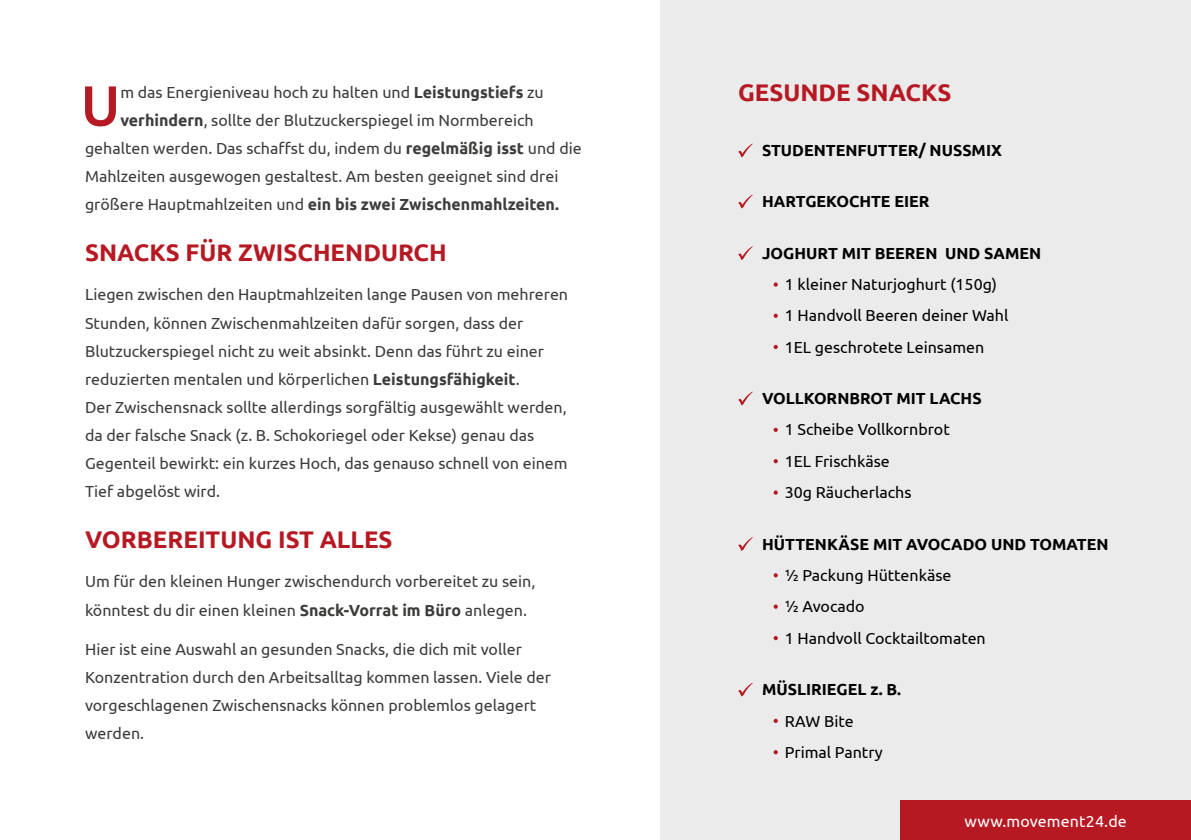
<style>
.page{position:relative;width:1191px;height:840px;background:#fff}
.page>*{position:absolute;margin:0;border:0;box-sizing:border-box;transform-origin:0 0}
.t1{font:500 56.4px "Ubuntu";color:#b71923}
.t2{font:700 24px "Ubuntu";color:#b71923}
.t3{font:16px/28px "Ubuntu";color:#3c3c3b}
.t4{font:16px/31.4px "Ubuntu";color:#000}
.t5{font:700 16px "Ubuntu";color:#000}
.t6{font:700 16px "Ubuntu";color:#3c3c3b}
.t7{font:16px "Ubuntu";letter-spacing:.01em;color:#fff}
.s1{font-weight:700}
.s2{font-weight:400}
</style>
<div class="page">
<div style="left:661px;top:0;width:530px;height:839px;background:#ebebeb"></div>
<svg style="left:738px;top:143px;width:15px;height:14px"></svg>
<svg style="left:738px;top:194px;width:15px;height:14px"></svg>
<svg style="left:738px;top:246px;width:15px;height:14px"></svg>
<svg style="left:738px;top:391px;width:15px;height:14px"></svg>
<svg style="left:738px;top:537px;width:15px;height:13px"></svg>
<svg style="left:738px;top:682px;width:15px;height:14px"></svg>
<svg style="left:773px;top:344px;width:5px;height:5px"></svg>
<svg style="left:773px;top:427px;width:5px;height:5px"></svg>
<svg style="left:773px;top:459px;width:5px;height:4px"></svg>
<svg style="left:773px;top:490px;width:5px;height:4px"></svg>
<svg style="left:773px;top:573px;width:5px;height:4px"></svg>
<svg style="left:773px;top:604px;width:5px;height:4px"></svg>
<svg style="left:773px;top:636px;width:5px;height:4px"></svg>
<svg style="left:773px;top:718px;width:5px;height:4px"></svg>
<svg style="left:773px;top:750px;width:5px;height:4px"></svg>
<svg style="left:773px;top:313px;width:5px;height:5px"></svg>
<svg style="left:773px;top:282px;width:5px;height:4px"></svg>
<div style="left:900px;top:800px;width:291px;height:39px;background:#b71923"></div>
<h1 class="t1" style="left:81px;top:70px;width:41px">U</h1>
<p class="t3" style="left:120px;top:77px;width:425px">m das Energieniveau hoch zu halten und <span class="s1">Leistungstiefs</span> zu</p>
<p class="t3" style="left:120px;top:105px;width:415px"><span class="s1">verhindern</span>, sollte der Blutzuckerspiegel im Normbereich</p>
<p class="t3" style="left:85px;top:133px;width:498px">gehalten werden. Das schaffst du, indem du <span class="s1">regelmäßig isst</span> und die</p>
<p class="t3" style="left:85px;top:161px;width:475px">Mahlzeiten ausgewogen gestaltest. Am besten geeignet sind drei</p>
<p class="t6" style="left:85px;top:194px;width:475px"><span class="s2">größere Hauptmahlzeiten und</span> ein bis zwei Zwischenmahlzeiten.</p>
<h2 class="t2" style="left:85px;top:238px;width:363px">SNACKS FÜR ZWISCHENDURCH</h2>
<p class="t3" style="left:85px;top:280px;width:484px">Liegen zwischen den Hauptmahlzeiten lange Pausen von mehreren Stunden, können Zwischenmahlzeiten dafür sorgen, dass der Blutzuckerspiegel nicht zu weit absinkt. Denn das führt zu einer reduzierten mentalen und körperlichen <span class="s1">Leistungsfähigkeit</span>.<br>Der Zwischensnack sollte allerdings sorgfältig ausgewählt werden, da der falsche Snack (z. B. Schokoriegel oder Kekse) genau das Gegenteil bewirkt: ein kurzes Hoch, das genauso schnell von einem Tief abgelöst wird.</p>
<h2 class="t2" style="left:85px;top:524px;width:309px">VORBEREITUNG IST ALLES</h2>
<p class="t3" style="left:85px;top:567px;width:452px">Um für den kleinen Hunger zwischendurch vorbereitet zu sein, könntest du dir einen kleinen <span class="s1">Snack-Vorrat im Büro</span> anlegen.</p>
<p class="t3" style="left:85px;top:634px;width:467px">Hier ist eine Auswahl an gesunden Snacks, die dich mit voller Konzentration durch den Arbeitsalltag kommen lassen. Viele der vorgeschlagenen Zwischensnacks können problemlos gelagert werden.</p>
<h2 class="t2" style="left:738px;top:78px;width:215px">GESUNDE SNACKS</h2>
<p class="t5" style="left:762px;top:140px;width:241px">STUDENTENFUTTER/ NUSSMIX</p>
<p class="t5" style="left:762px;top:192px;width:169px">HARTGEKOCHTE EIER</p>
<p class="t5" style="left:762px;top:243px;width:280px">JOGHURT MIT BEEREN UND SAMEN</p>
<p class="t4" style="left:785px;top:268px;width:225px">1 kleiner Naturjoghurt (150g)<br>1 Handvoll Beeren deiner Wahl<br>1EL geschrotete Leinsamen</p>
<p class="t5" style="left:762px;top:388px;width:221px">VOLLKORNBROT MIT LACHS</p>
<p class="t4" style="left:785px;top:413px;width:166px">1 Scheibe Vollkornbrot<br>1EL Frischkäse<br>30g Räucherlachs</p>
<p class="t5" style="left:762px;top:534px;width:348px">HÜTTENKÄSE MIT AVOCADO UND TOMATEN</p>
<p class="t4" style="left:785px;top:558px;width:202px">½ Packung Hüttenkäse<br>½ Avocado<br>1 Handvoll Cocktailtomaten</p>
<p class="t5" style="left:762px;top:679px;width:141px">MÜSLIRIEGEL z. B.</p>
<p class="t4" style="left:785px;top:704px;width:99px">RAW Bite<br>Primal Pantry</p>
<p class="t7" style="left:964px;top:810px;width:164px">www.movement24.de</p>
</div>
